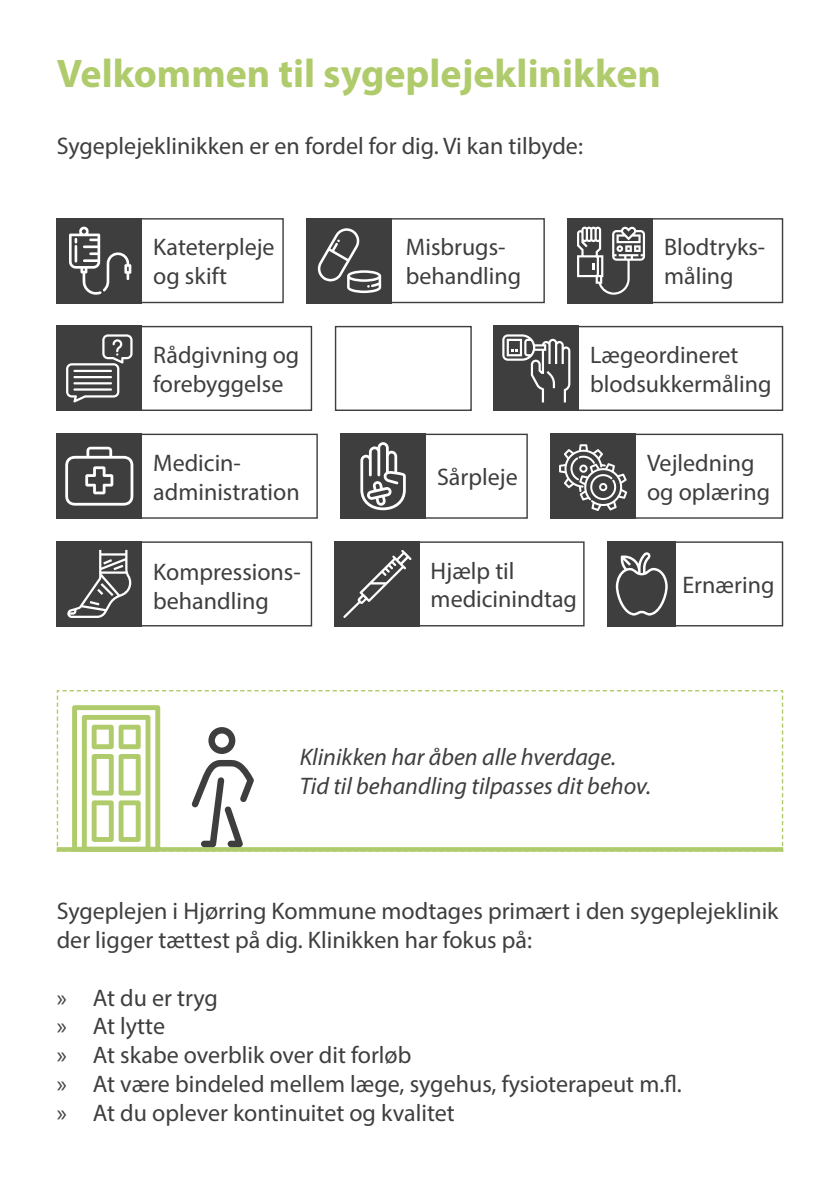
<style>
.page{position:relative;width:840px;height:1191px;background:#fff}
.page>*{position:absolute;margin:0;border:0;box-sizing:border-box;transform-origin:0 0}
.t1{font:700 40px "Myriad Pro";color:#b0cb6b}
.t2{font:24px/28.8px "Myriad Pro";color:#3e3e3f}
.t3{font:italic 24px "Myriad Pro";color:#3e3e3f}
</style>
<div class="page">
<div style="left:340px;top:433px;width:85px;height:86px;background:#3e3e3f"></div>
<svg style="left:360px;top:442px;width:45px;height:68px"></svg>
<div style="left:340px;top:433px;width:187px;height:86px;border:1px solid #3e3e3f"></div>
<div style="left:306px;top:218px;width:85px;height:85px;background:#3e3e3f"></div>
<div style="left:306px;top:218px;width:238px;height:85px;border:1px solid #3e3e3f"></div>
<div style="left:567px;top:218px;width:85px;height:85px;background:#3e3e3f"></div>
<svg style="left:577px;top:227px;width:67px;height:68px"></svg>
<div style="left:567px;top:218px;width:215px;height:85px;border:1px solid #3e3e3f"></div>
<div style="left:334px;top:541px;width:86px;height:85px;background:#3e3e3f"></div>
<div style="left:334px;top:541px;width:250px;height:85px;border:1px solid #3e3e3f"></div>
<svg style="left:343px;top:550px;width:68px;height:68px"></svg>
<div style="left:493px;top:326px;width:85px;height:85px;background:#3e3e3f"></div>
<div style="left:493px;top:326px;width:289px;height:85px;border:1px solid #3e3e3f"></div>
<svg style="left:502px;top:334px;width:68px;height:68px"></svg>
<div style="left:57px;top:541px;width:85px;height:85px;background:#3e3e3f"></div>
<div style="left:57px;top:541px;width:255px;height:85px;border:1px solid #3e3e3f"></div>
<svg style="left:67px;top:550px;width:65px;height:68px"></svg>
<div style="left:57px;top:326px;width:85px;height:85px;background:#3e3e3f"></div>
<div style="left:57px;top:326px;width:255px;height:85px;border:1px solid #3e3e3f"></div>
<svg style="left:66px;top:334px;width:66px;height:68px"></svg>
<div style="left:334px;top:326px;width:137px;height:85px;border:1px solid #3e3e3f"></div>
<div style="left:550px;top:433px;width:85px;height:86px;background:#3e3e3f"></div>
<div style="left:550px;top:433px;width:232px;height:86px;border:1px solid #3e3e3f"></div>
<svg style="left:559px;top:444px;width:68px;height:67px"></svg>
<div style="left:57px;top:218px;width:85px;height:85px;background:#3e3e3f"></div>
<div style="left:57px;top:218px;width:226px;height:85px;border:1px solid #3e3e3f"></div>
<svg style="left:69px;top:226px;width:62px;height:69px"></svg>
<div style="left:57px;top:433px;width:85px;height:86px;background:#3e3e3f"></div>
<div style="left:57px;top:433px;width:260px;height:86px;border:1px solid #3e3e3f"></div>
<svg style="left:65px;top:446px;width:68px;height:59px"></svg>
<svg style="left:57px;top:690px;width:725px;height:161px"></svg>
<svg style="left:317px;top:228px;width:64px;height:65px"></svg>
<div style="left:607px;top:541px;width:68px;height:85px;background:#3e3e3f"></div>
<div style="left:607px;top:541px;width:175px;height:85px;border:1px solid #3e3e3f"></div>
<svg style="left:615px;top:552px;width:52px;height:63px"></svg>
<p class="t1" style="left:57px;top:47px;width:605px">Velkommen til sygeplejeklinikken</p>
<p class="t2" style="left:57px;top:131px;width:527px">Sygeplejeklinikken er en fordel for dig. Vi kan tilbyde:</p>
<p class="t2" style="left:153px;top:232px;width:123px">Kateterpleje</p>
<p class="t2" style="left:153px;top:261px;width:75px">og skift</p>
<p class="t2" style="left:153px;top:340px;width:147px">Rådgivning og</p>
<p class="t2" style="left:153px;top:369px;width:132px">forebyggelse</p>
<p class="t2" style="left:153px;top:448px;width:89px">Medicin-</p>
<p class="t2" style="left:153px;top:477px;width:148px">administration</p>
<p class="t2" style="left:153px;top:557px;width:149px">Kompressions&shy;behandling</p>
<p class="t2" style="left:405px;top:232px;width:101px">Misbrugs-</p>
<p class="t2" style="left:405px;top:261px;width:117px">behandling</p>
<p class="t2" style="left:663px;top:232px;width:103px">Blodtryks-</p>
<p class="t2" style="left:663px;top:261px;width:71px">måling</p>
<p class="t2" style="left:590px;top:340px;width:150px">Lægeordineret</p>
<p class="t2" style="left:590px;top:369px;width:183px">blodsukkermåling</p>
<p class="t2" style="left:437px;top:462px;width:82px">Sårpleje</p>
<p class="t2" style="left:430px;top:556px;width:85px">Hjælp til</p>
<p class="t2" style="left:430px;top:584px;width:148px">medicinindtag</p>
<p class="t2" style="left:646px;top:448px;width:109px">Vejledning</p>
<p class="t2" style="left:646px;top:477px;width:125px">og oplæring</p>
<p class="t2" style="left:682px;top:570px;width:93px">Ernæring</p>
<p class="t3" style="left:299px;top:742px;width:318px">Klinikken har åben alle hverdage.</p>
<p class="t3" style="left:299px;top:771px;width:353px">Tid til behandling tilpasses dit behov.</p>
<p class="t2" style="left:57px;top:896px;width:723px">Sygeplejen i Hjørring Kommune modtages primært i den sygeplejeklinik der ligger tættest på dig. Klinikken har fokus på:</p>
<p class="t2" style="left:57px;top:982px;width:163px">» At du er tryg</p>
<p class="t2" style="left:57px;top:1011px;width:110px">» At lytte</p>
<p class="t2" style="left:57px;top:1040px;width:356px">» At skabe overblik over dit forløb</p>
<p class="t2" style="left:57px;top:1069px;width:626px">» At være bindeled mellem læge, sygehus, fysioterapeut m.fl.</p>
<p class="t2" style="left:57px;top:1098px;width:399px">» At du oplever kontinuitet og kvalitet</p>
</div>
